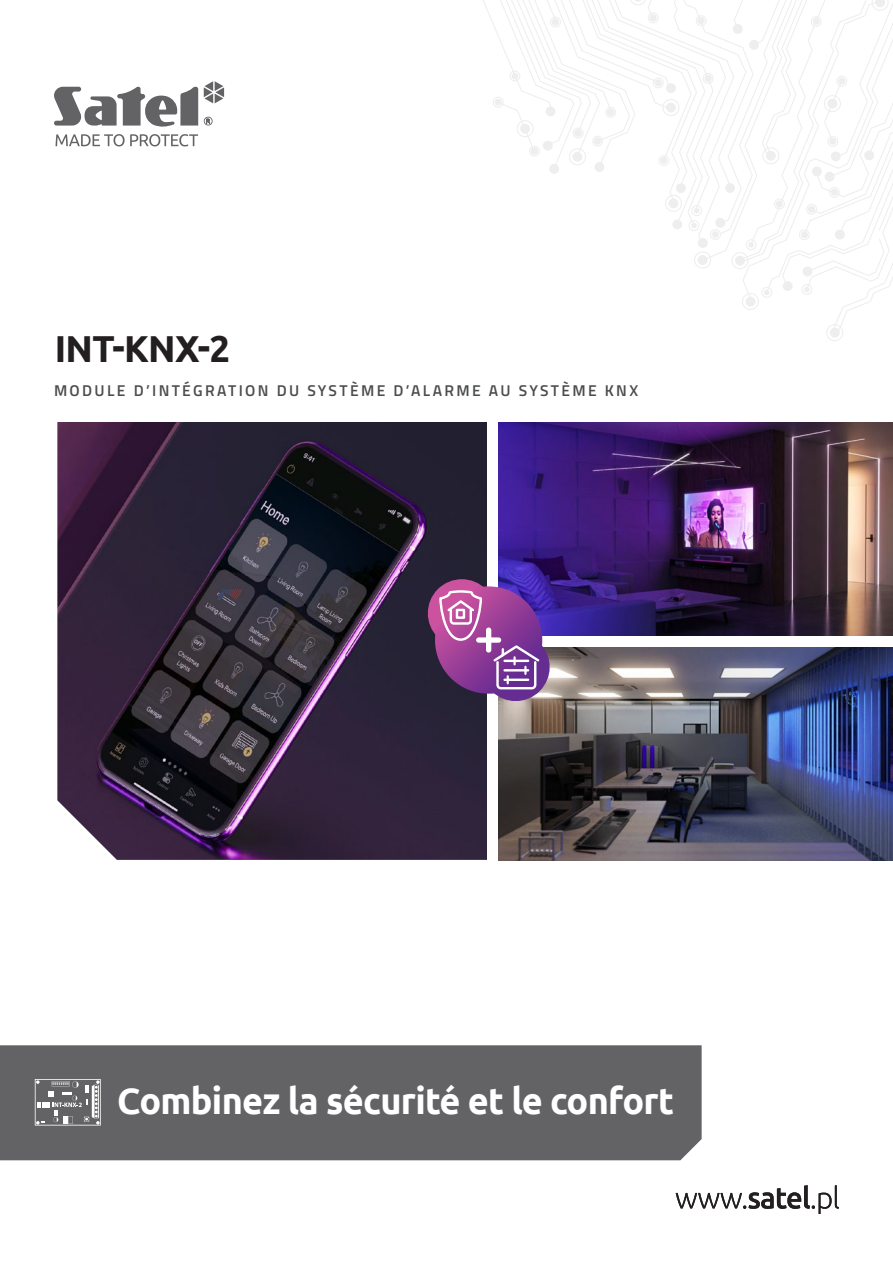
<style>
.page{position:relative;width:893px;height:1263px;background:#fff}
.page>*{position:absolute;margin:0;border:0;box-sizing:border-box;transform-origin:0 0}
.t1{font:700 37.5px "Ubuntu";letter-spacing:-.02em;color:#231f20}
.t2{font:700 36.75px "Ubuntu";letter-spacing:-.02em;color:#fff}
.t3{font:600 15.6px "Cairo";letter-spacing:.15em;color:#4b4c4d}
</style>
<div class="page">
<img style="left:57px;top:422px;width:430px;height:438px">
<img style="left:498px;top:647px;width:395px;height:214px">
<img style="left:498px;top:422px;width:395px;height:214px">
<svg style="left:424px;top:579px;width:129px;height:125px;background:#864e94"></svg>
<div style="left:476px;top:637px;width:25px;height:6px;background:#fff;border-radius:3px"></div>
<div style="left:486px;top:627px;width:5px;height:26px;background:#fff;border-radius:3px"></div>
<div style="left:0;top:1045px;width:702px;height:115px;background:#636366"></div>
<svg style="left:35px;top:1079px;width:66px;height:46px;background:#88888b"></svg>
<svg style="left:483px;top:0;width:410px;height:341px"></svg>
<svg style="left:54px;top:86px;width:144px;height:41px"></svg>
<svg style="left:204px;top:81px;width:20px;height:22px"></svg>
<svg style="left:204px;top:117px;width:9px;height:9px"></svg>
<svg style="left:56px;top:134px;width:142px;height:12px"></svg>
<svg style="left:676px;top:1185px;width:163px;height:29px"></svg>
<h1 class="t1" style="left:55px;top:326px;width:177px">INT-KNX-2</h1>
<p class="t3" style="left:54px;top:379px;width:586px">MODULE D’INTÉGRATION DU SYSTÈME D’ALARME AU SYSTÈME KNX</p>
<h2 class="t2" style="left:117px;top:1078px;width:558px">Combinez la sécurité et le confort</h2>
</div>
